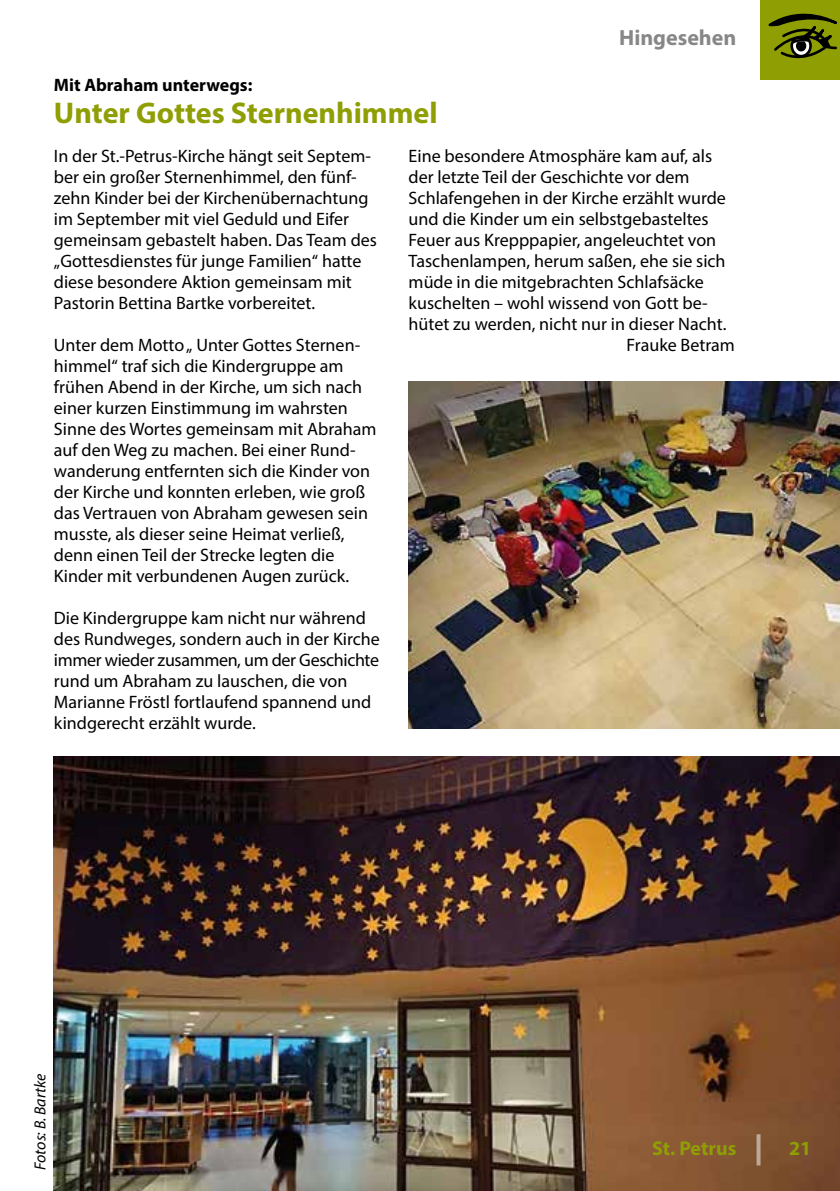
<style>
.page{position:relative;width:840px;height:1191px;background:#fff}
.page>*{position:absolute;margin:0;border:0;box-sizing:border-box;transform-origin:0 0}
.t1{font:700 30px "Myriad Pro";color:#8e9e03}
.t2{font:700 22px "Myriad Pro";color:#878787}
.t3{font:700 20px "Myriad Pro";color:#8e9e03}
.t4{font:18px/21px "Myriad Pro";color:#000}
.t5{font:700 18px "Myriad Pro";color:#000}
.t6{font:italic 16px "Myriad Pro";color:#000}
</style>
<div class="page">
<img style="left:54px;top:756px;width:785px;height:435px">
<svg style="left:756px;top:1134px;width:4px;height:31px"></svg>
<div style="left:760px;top:0;width:79px;height:79px;background:#8e9e03"></div>
<svg style="left:768px;top:13px;width:69px;height:46px"></svg>
<img style="left:408px;top:382px;width:431px;height:347px">
<p class="t2" style="left:618px;top:23px;width:119px">Hingesehen</p>
<p class="t5" style="left:54px;top:73px;width:200px">Mit Abraham unterwegs:</p>
<h1 class="t1" style="left:54px;top:94px;width:385px">Unter Gottes Sternenhimmel</h1>
<p class="t4" style="left:54px;top:145px;width:324px">In der St.-Petrus-Kirche hängt seit Septem&shy;ber ein großer Sternenhimmel, den fünf&shy;zehn Kinder bei der Kirchenübernachtung im September mit viel Geduld und Eifer gemeinsam gebastelt haben. Das Team des „Gottesdienstes für junge Familien“ hatte diese besondere Aktion gemeinsam mit Pastorin Bettina Bartke vorbereitet.</p>
<p class="t4" style="left:54px;top:334px;width:324px">Unter dem Motto „ Unter Gottes Sternen&shy;himmel“ traf sich die Kindergruppe am frühen Abend in der Kirche, um sich nach einer kurzen Einstimmung im wahrsten Sinne des Wortes gemeinsam mit Abraham auf den Weg zu machen. Bei einer Rund&shy;wanderung entfernten sich die Kinder von der Kirche und konnten erleben, wie groß das Vertrauen von Abraham gewesen sein musste, als dieser seine Heimat verließ, denn einen Teil der Strecke legten die Kinder mit verbundenen Augen zurück.</p>
<p class="t4" style="left:54px;top:607px;width:327px">Die Kindergruppe kam nicht nur während des Rundweges, sondern auch in der Kirche immer wieder zusammen, um der Geschichte rund um Abraham zu lauschen, die von Marianne Fröstl fortlaufend spannend und kindgerecht erzählt wurde.</p>
<p class="t4" style="left:408px;top:145px;width:305px">Eine besondere Atmosphäre kam auf, als</p>
<p class="t4" style="left:408px;top:166px;width:282px">der letzte Teil der Geschichte vor dem</p>
<p class="t4" style="left:408px;top:187px;width:319px">Schlafengehen in der Kirche erzählt wurde</p>
<p class="t4" style="left:408px;top:208px;width:301px">und die Kinder um ein selbstgebasteltes</p>
<p class="t4" style="left:408px;top:229px;width:309px">Feuer aus Krepppapier, angeleuchtet von</p>
<p class="t4" style="left:408px;top:250px;width:318px">Taschenlampen, herum saßen, ehe sie sich</p>
<p class="t4" style="left:408px;top:271px;width:297px">müde in die mitgebrachten Schlafsäcke</p>
<p class="t4" style="left:408px;top:292px;width:300px">kuschelten – wohl wissend von Gott be-</p>
<p class="t4" style="left:408px;top:313px;width:319px">hütet zu werden, nicht nur in dieser Nacht.</p>
<p class="t4" style="left:626px;top:334px;width:110px">Frauke Betram</p>
<p class="t6" style="left:30px;top:1170px;width:98px;rotate:-90deg">Fotos: B. Bartke</p>
<p class="t3" style="left:652px;top:1135px;width:86px">St. Petrus</p>
<p class="t3" style="left:788px;top:1135px;width:24px">21</p>
</div>
